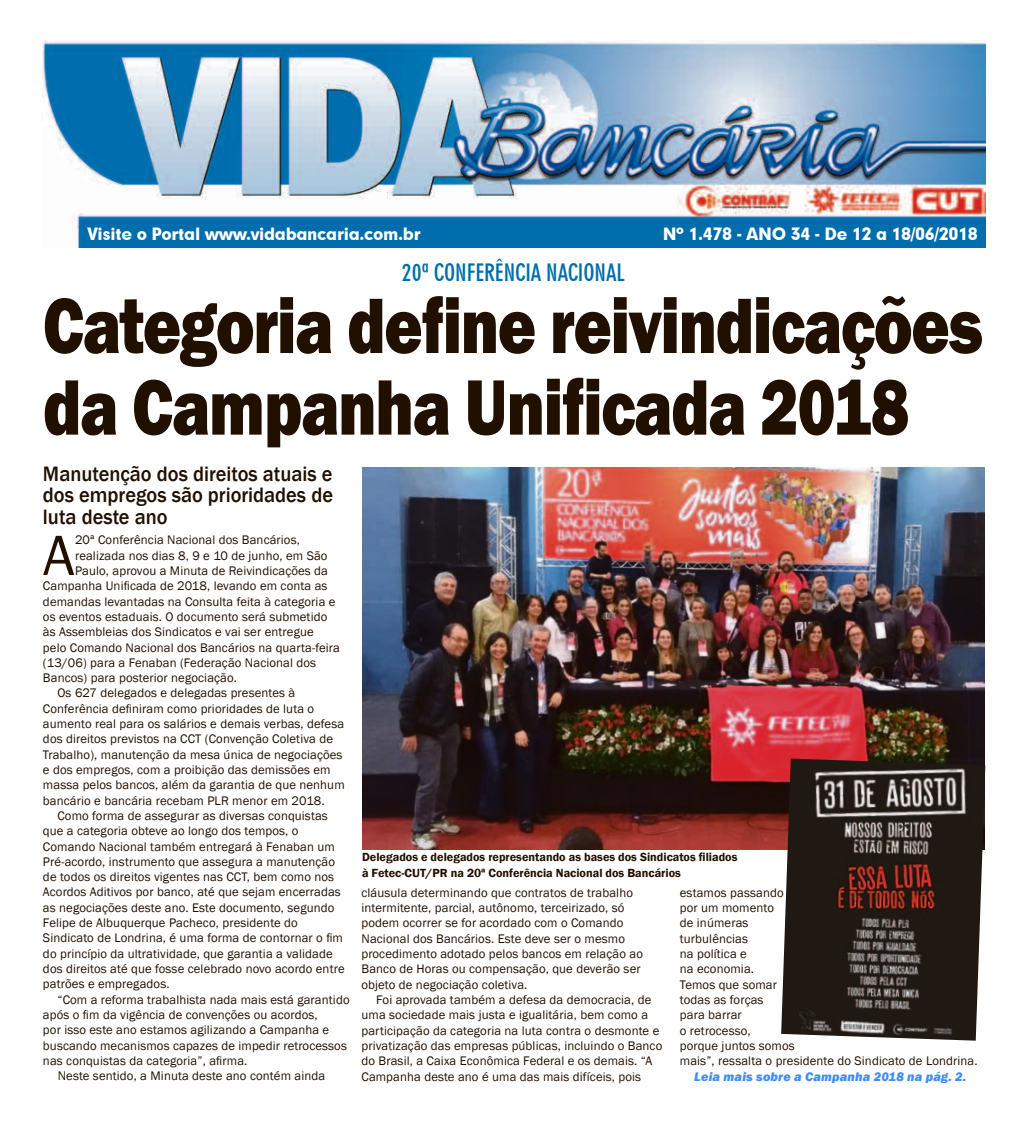
<style>
.page{position:relative;width:1028px;height:1124px;background:#fff}
.page>*{position:absolute;margin:0;border:0;box-sizing:border-box;transform-origin:0 0}
.t1{font:800 81.25px/81.6px "Franklin Gothic";letter-spacing:-.02em;color:#211000;scale:.81 1}
.t2{font:58.62px "Franklin Gothic";color:#211000}
.t3{font:23px "Geometric 706 BT Bold Condensed B";color:#006eac}
.t4{font:500 21.38px/21.6px "Franklin Gothic";color:#211000;text-align:justify;scale:.95 1}
.t5{font:16.25px "Geometric 706 BT Black B";letter-spacing:-.02em;color:#fff}
.t6{font:12.75px/15.2px "Franklin Gothic";letter-spacing:.01em;color:#211000}
.t7{font:italic 800 12.75px "Franklin Gothic";letter-spacing:.01em;color:#418ef3}
.t8{font:600 12.12px/15.2px "Franklin Gothic";color:#211000}
</style>
<div class="page">
<img style="left:43px;top:41px;width:942px;height:206px">
<img style="left:362px;top:467px;width:622px;height:382px">
<img style="left:781px;top:758px;width:204px;height:282px">
<p class="t5" style="left:87px;top:223px;width:335px">Visite o Portal www.vidabancaria.com.br</p>
<p class="t5" style="left:662px;top:223px;width:317px">Nº 1.478 - ANO 34 - De 12 a 18/06/2018</p>
<h3 class="t3" style="left:402px;top:258px;width:224px">20ª CONFERÊNCIA nACIONAL</h3>
<h1 class="t1" style="left:43px;top:284px;width:1162px">Categoria define reivindicações da Campanha Unificada 2018</h1>
<h3 class="t4" style="left:43px;top:463px;width:307px">Manutenção dos direitos atuais e dos empregos são prioridades de luta deste ano</h3>
<h2 class="t2" style="left:43px;top:519px;width:33px">A</h2>
<p class="t6" style="left:75px;top:532px;width:226px">20ª Conferência Nacional dos Bancários,</p>
<p class="t6" style="left:75px;top:548px;width:254px">realizada nos dias 8, 9 e 10 de junho, em São</p>
<p class="t6" style="left:75px;top:563px;width:254px">Paulo, aprovou a Minuta de Reivindicações da</p>
<p class="t6" style="left:43px;top:578px;width:286px">Campanha Unificada de 2018, levando em conta as</p>
<p class="t6" style="left:43px;top:594px;width:294px">demandas levantadas na Consulta feita à categoria e</p>
<p class="t6" style="left:43px;top:609px;width:286px">os eventos estaduais. O documento será submetido</p>
<p class="t6" style="left:43px;top:624px;width:272px">às Assembleias dos Sindicatos e vai ser entregue</p>
<p class="t6" style="left:43px;top:639px;width:298px">pelo Comando Nacional dos Bancários na quarta-feira</p>
<p class="t6" style="left:43px;top:655px;width:275px">(13/06) para a Fenaban (Federação Nacional dos</p>
<p class="t6" style="left:43px;top:670px;width:196px">Bancos) para posterior negociação.</p>
<p class="t6" style="left:57px;top:685px;width:239px">Os 627 delegados e delegadas presentes à</p>
<p class="t6" style="left:43px;top:701px;width:273px">Conferência definiram como prioridades de luta o</p>
<p class="t6" style="left:43px;top:716px;width:303px">aumento real para os salários e demais verbas, defesa</p>
<p class="t6" style="left:43px;top:731px;width:291px">dos direitos previstos na CCT (Convenção Coletiva de</p>
<p class="t6" style="left:43px;top:747px;width:301px">Trabalho), manutenção da mesa única de negociações</p>
<p class="t6" style="left:43px;top:762px;width:289px">e dos empregos, com a proibição das demissões em</p>
<p class="t6" style="left:43px;top:777px;width:303px">massa pelos bancos, além da garantia de que nenhum</p>
<p class="t6" style="left:43px;top:792px;width:283px">bancário e bancária recebam PLR menor em 2018.</p>
<p class="t6" style="left:57px;top:808px;width:272px">Como forma de assegurar as diversas conquistas</p>
<p class="t6" style="left:43px;top:823px;width:257px">que a categoria obteve ao longo dos tempos, o</p>
<p class="t6" style="left:43px;top:838px;width:293px">Comando Nacional também entregará à Fenaban um</p>
<p class="t6" style="left:43px;top:854px;width:294px">Pré-acordo, instrumento que assegura a manutenção</p>
<p class="t6" style="left:43px;top:869px;width:293px">de todos os direitos vigentes nas CCT, bem como nos</p>
<p class="t6" style="left:43px;top:884px;width:299px">Acordos Aditivos por banco, até que sejam encerradas</p>
<p class="t6" style="left:43px;top:900px;width:293px">as negociações deste ano. Este documento, segundo</p>
<p class="t6" style="left:43px;top:915px;width:256px">Felipe de Albuquerque Pacheco, presidente do</p>
<p class="t6" style="left:43px;top:930px;width:301px">Sindicato de Londrina, é uma forma de contornar o fim</p>
<p class="t6" style="left:43px;top:945px;width:291px">do princípio da ultratividade, que garantia a validade</p>
<p class="t6" style="left:43px;top:961px;width:303px">dos direitos até que fosse celebrado novo acordo entre</p>
<p class="t6" style="left:43px;top:976px;width:128px">patrões e empregados.</p>
<p class="t6" style="left:57px;top:991px;width:294px">“Com a reforma trabalhista nada mais está garantido</p>
<p class="t6" style="left:43px;top:1007px;width:276px">após o fim da vigência de convenções ou acordos,</p>
<p class="t6" style="left:43px;top:1022px;width:288px">por isso este ano estamos agilizando a Campanha e</p>
<p class="t6" style="left:43px;top:1037px;width:305px">buscando mecanismos capazes de impedir retrocessos</p>
<p class="t6" style="left:43px;top:1053px;width:206px">nas conquistas da categoria”, afirma.</p>
<p class="t6" style="left:58px;top:1068px;width:269px">Neste sentido, a Minuta deste ano contém ainda</p>
<p class="t8" style="left:362px;top:849px;width:377px">Delegados e delegados representando as bases dos Sindicatos filiados à Fetec-CUT/PR na 20ª Conferência Nacional dos Bancários</p>
<p class="t6" style="left:361px;top:885px;width:283px">cláusula determinando que contratos de trabalho intermitente, parcial, autônomo, terceirizado, só podem ocorrer se for acordado com o Comando Nacional dos Bancários. Este deve ser o mesmo procedimento adotado pelos bancos em relação ao Banco de Horas ou compensação, que deverão ser objeto de negociação coletiva.</p>
<p class="t6" style="left:361px;top:992px;width:302px;text-indent:15px">Foi aprovada também a defesa da democracia, de uma sociedade mais justa e igualitária, bem como a participação da categoria na luta contra o desmonte e privatização das empresas públicas, incluindo o Banco do Brasil, a Caixa Econômica Federal e os demais. “A Campanha deste ano é uma das mais difíceis, pois</p>
<p class="t6" style="left:680px;top:885px;width:299px">estamos passando<br>por um momento<br>de inúmeras<br>turbulências<br>na política e<br>na economia.<br>Temos que somar<br>todas as forças<br>para barrar<br>o retrocesso,<br>porque juntos somos<br>mais”, ressalta o presidente do Sindicato de Londrina.</p>
<p class="t7" style="left:694px;top:1067px;width:273px">Leia mais sobre a Campanha 2018 na pág. 2.</p>
</div>
